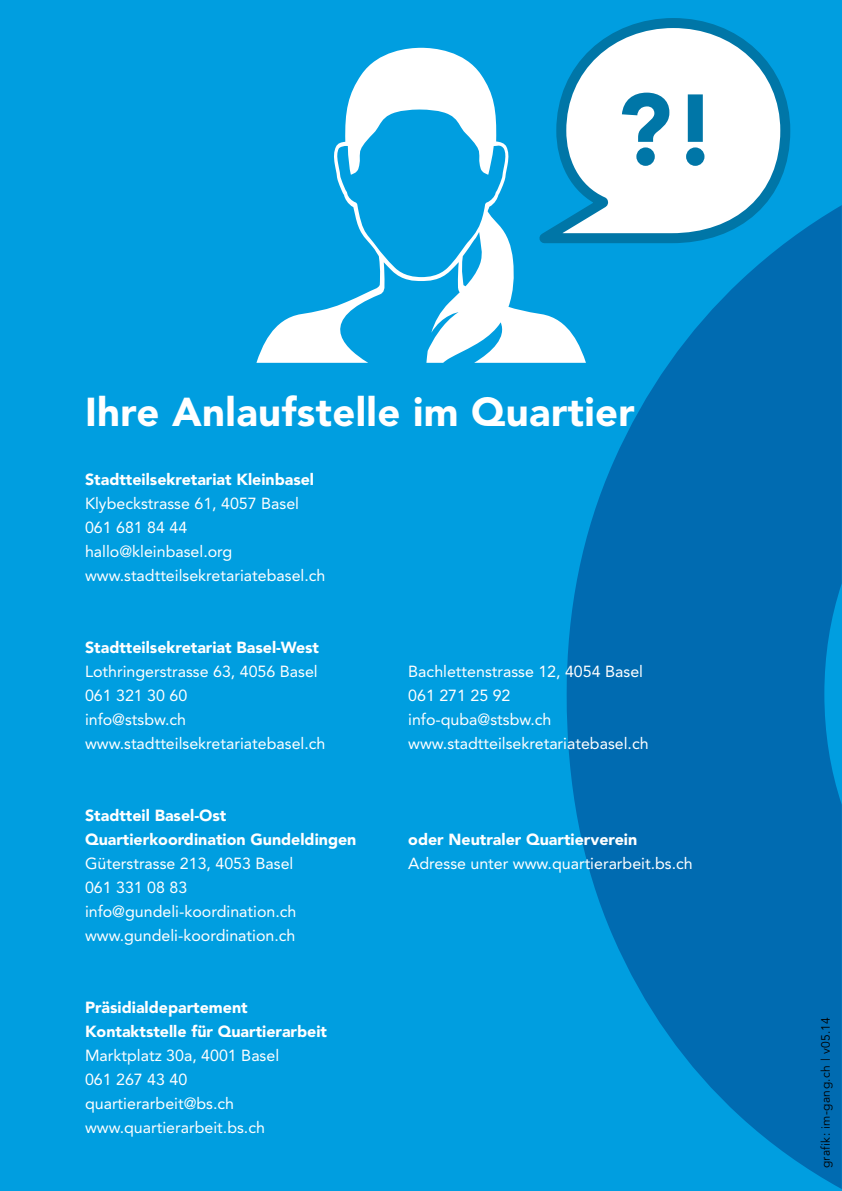
<style>
.page{position:relative;width:842px;height:1191px;background:#009ee0}
.page>*{position:absolute;margin:0;border:0;box-sizing:border-box;transform-origin:0 0}
.t1{font:900 100px "Avenir";color:#0076a7}
.t2{font:900 40px "Avenir";letter-spacing:.01em;color:#fff}
.t3{font:16px/24px "Avenir";color:#fff}
.t4{font:12px "Avenir";letter-spacing:.03em;color:#000}
.s1{font-weight:900}
</style>
<div class="page">
<svg style="left:567px;top:205px;width:275px;height:984px;fill:#006bb1"></svg>
<svg style="left:586px;top:18px;width:209px;height:234px"></svg>
<svg style="left:256px;top:48px;width:330px;height:315px"></svg>
<p class="t1" style="left:616px;top:70px;width:102px">?!</p>
<h2 class="t2" style="left:85px;top:388px;width:551px">Ihre Anlaufstelle im Quartier</h2>
<p class="t3" style="left:85px;top:467px;width:242px"><span class="s1">Stadtteilsekretariat Kleinbasel<br></span>Klybeckstrasse 61, 4057 Basel<br>061 681 84 44 hallo@kleinbasel.org www.stadtteilsekretariatebasel.ch</p>
<p class="t3" style="left:85px;top:635px;width:242px"><span class="s1">Stadtteilsekretariat Basel-West<br></span>Lothringerstrasse 63, 4056 Basel<br>061 321 30 60<br>info@stsbw.ch www.stadtteilsekretariatebasel.ch</p>
<p class="t3" style="left:85px;top:803px;width:273px"><span class="s1">Stadtteil Basel-Ost<br>Quartierkoordination Gundeldingen<br></span>Güterstrasse 213, 4053 Basel<br>061 331 08 83 info@gundeli-koordination.ch www.gundeli-koordination.ch</p>
<p class="t3" style="left:85px;top:995px;width:244px"><span class="s1">Präsidialdepartement<br>Kontaktstelle für Quartierarbeit<br></span>Marktplatz 30a, 4001 Basel<br>061 267 43 40 quartierarbeit@bs.ch www.quartierarbeit.bs.ch</p>
<p class="t3" style="left:408px;top:659px;width:242px">Bachlettenstrasse 12, 4054 Basel<br>061 271 25 92 info-quba@stsbw.ch www.stadtteilsekretariatebasel.ch</p>
<p class="t3" style="left:408px;top:827px;width:286px"><span class="s1">oder Neutraler Quartierverein<br></span>Adresse unter www.quartierarbeit.bs.ch</p>
<p class="t4" style="left:819px;top:1168px;width:153px;rotate:-90deg">grafik: im-gang.ch | v05.14</p>
</div>
